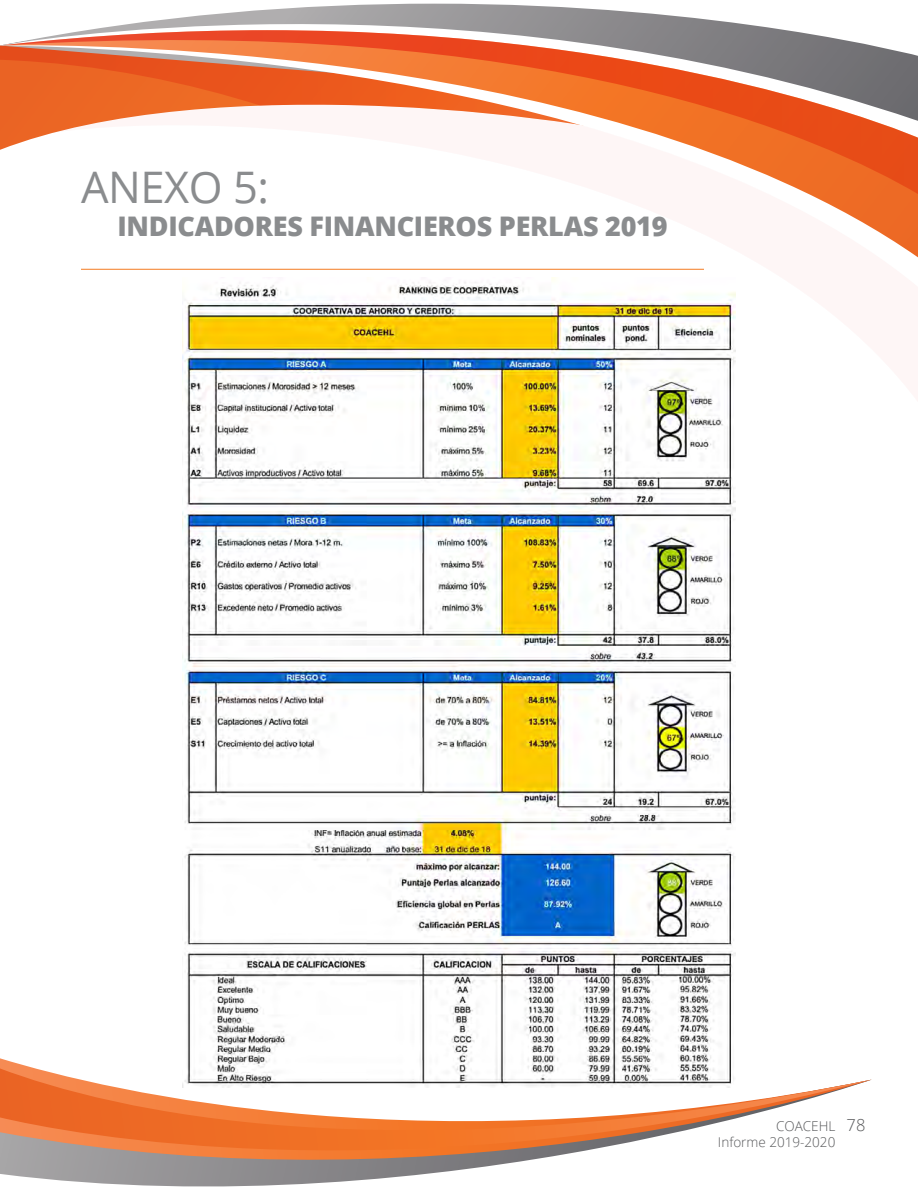
<style>
.page{position:relative;width:918px;height:1188px;background:#fff}
.page>*{position:absolute;margin:0;border:0;box-sizing:border-box;transform-origin:0 0}
.t1{font:43.5px "Open Sans";letter-spacing:-.01em;color:#8a8c8e}
.t2{font:800 27px "Open Sans";letter-spacing:-.01em;color:#8a8c8e}
.t3{font:300 13.5px/16.2px "Open Sans";color:#58595b}
.s1{font-size:16.5px}
</style>
<div class="page">
<svg style="left:0;top:1068px;width:872px;height:119px"></svg>
<svg style="left:95px;top:3px;width:683px;height:26px"></svg>
<svg style="left:89px;top:29px;width:829px;height:228px"></svg>
<svg style="left:0;top:30px;width:918px;height:164px"></svg>
<hr style="left:81px;top:269px;width:623px;height:1px;background:#f47b22">
<img style="left:183px;top:278px;width:552px;height:810px">
<h1 class="t1" style="left:81px;top:158px;width:190px">ANEXO 5:</h1>
<p class="t2" style="left:117px;top:205px;width:552px">INDICADORES FINANCIEROS PERLAS 2019</p>
<p class="t3" style="left:718px;top:1118px;width:149px;text-indent:58px">COACEHL <span class="s1">78<br></span>Informe 2019-2020</p>
</div>
